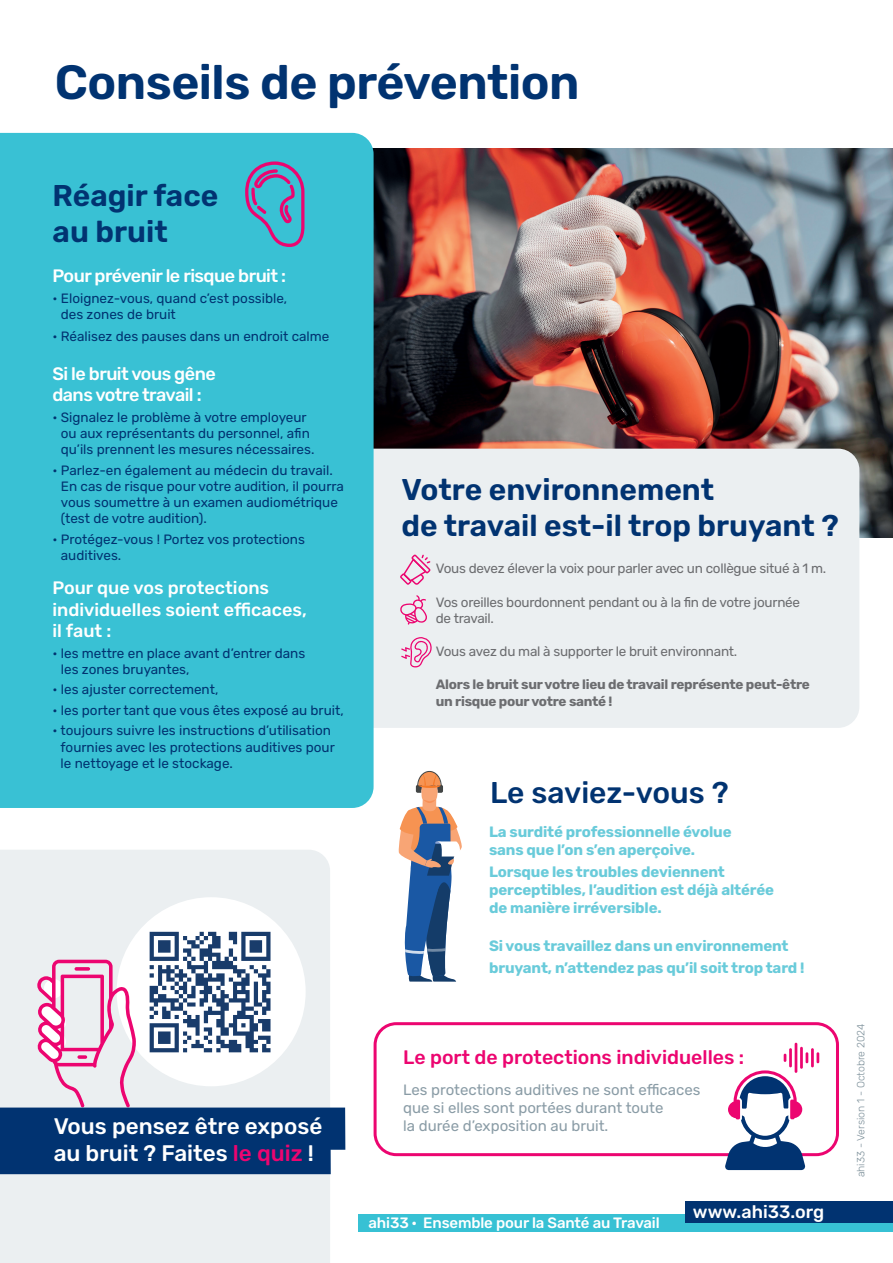
<style>
.page{position:relative;width:893px;height:1263px;background:#fff}
.page>*{position:absolute;margin:0;border:0;box-sizing:border-box;transform-origin:0 0}
.t1{font:600 48px "Rubik";letter-spacing:-.01em;color:#013371}
.t2{font:600 30px/36px "Rubik";color:#013371}
.t3{font:500 30px "Rubik";color:#013371}
.t4{font:500 22.5px/27px "Rubik";color:#fff}
.t5{font:500 19.5px "Rubik";color:#ec0570}
.t6{font:500 18px/21.6px "Rubik";letter-spacing:-.005em;color:#fff}
.t7{font:500 18px/21.6px "Rubik";letter-spacing:-.03em;color:#fff}
.t8{font:700 15px/18px "Rubik";letter-spacing:-.01em;color:#69cbda}
.t9{font:15px/18px "Rubik";color:#8a9ca6}
.t10{font:500 15px "Rubik";letter-spacing:-.01em;color:#fff}
.t11{font:13.5px/16.2px "Rubik";color:#013371}
.t12{font:13.5px/16.2px "Rubik";letter-spacing:-.02em;color:#6c6d70}
.t13{font:700 13.5px/16.2px "Rubik";letter-spacing:-.02em;color:#6c6d70}
.t14{font:300 10.5px "Rubik";color:#7d909a}
.s1{color:#ec0570}
</style>
<div class="page">
<img style="left:374px;top:148px;width:519px;height:389px">
<div style="left:344px;top:449px;width:515px;height:279px;background:#ebeff1;border-radius:21px"></div>
<div style="left:0;top:850px;width:330px;height:413px;background:#ebeff1"></div>
<div style="left:117px;top:897px;width:189px;height:189px;background:#fff;border-radius:50%"></div>
<svg style="left:398px;top:770px;width:64px;height:212px"></svg>
<div style="left:374px;top:1022px;width:465px;height:134px;border:3px solid #ec0570;border-radius:21px"></div>
<svg style="left:725px;top:1043px;width:94px;height:127px"></svg>
<div style="left:0;top:133px;width:374px;height:675px;background:#39c1d4"></div>
<svg style="left:245px;top:161px;width:59px;height:86px;background:#6492bb"></svg>
<svg style="left:37px;top:960px;width:99px;height:147px;background:#edc1d8"></svg>
<svg style="left:75px;top:967px;width:15px;height:4px"></svg>
<svg style="left:77px;top:1055px;width:10px;height:4px"></svg>
<div style="left:0;top:1107px;width:345px;height:43px;background:#013371"></div>
<div style="left:0;top:1132px;width:331px;height:42px;background:#013371"></div>
<div style="left:359px;top:1214px;width:534px;height:18px;background:#37c1d4"></div>
<div style="left:685px;top:1201px;width:208px;height:21px;background:#013371"></div>
<img style="left:149px;top:931px;width:122px;height:122px">
<svg style="left:400px;top:554px;width:31px;height:31px"></svg>
<svg style="left:400px;top:595px;width:27px;height:30px"></svg>
<svg style="left:401px;top:637px;width:31px;height:30px"></svg>
<h1 class="t1" style="left:55px;top:54px;width:526px">Conseils de prévention</h1>
<h2 class="t2" style="left:53px;top:178px;width:167px">Réagir face au bruit</h2>
<h3 class="t7" style="left:52px;top:266px;width:235px">Pour prévenir le risque bruit :</h3>
<p class="t11" style="left:61px;top:290px;width:228px;text-indent:-8px">• Eloignez-vous, quand c’est possible, des zones de bruit</p>
<p class="t11" style="left:52px;top:329px;width:279px">• Réalisez des pauses dans un endroit calme</p>
<h3 class="t7" style="left:52px;top:363px;width:165px">Si le bruit vous gêne dans votre travail :</h3>
<p class="t11" style="left:61px;top:409px;width:255px;text-indent:-8px">• Signalez le problème à votre employeur ou aux représentants du personnel, afin qu’ils prennent les mesures nécessaires.</p>
<p class="t11" style="left:61px;top:462px;width:285px;text-indent:-8px">• Parlez-en également au médecin du travail.<br>En cas de risque pour votre audition, il pourra vous soumettre à un examen audiométrique (test de votre audition).</p>
<p class="t11" style="left:61px;top:531px;width:246px;text-indent:-8px">• Protégez-vous ! Portez vos protections auditives.</p>
<h3 class="t6" style="left:52px;top:578px;width:256px">Pour que vos protections individuelles soient efficaces, il faut :</h3>
<p class="t11" style="left:61px;top:645px;width:246px;text-indent:-8px">• les mettre en place avant d’entrer dans les zones bruyantes,</p>
<p class="t11" style="left:52px;top:682px;width:167px">• les ajuster correctement,</p>
<p class="t11" style="left:52px;top:702px;width:293px">• les porter tant que vous êtes exposé au bruit,</p>
<p class="t11" style="left:61px;top:723px;width:276px;text-indent:-8px">• toujours suivre les instructions d’utilisation fournies avec les protections auditives pour le nettoyage et le stockage.</p>
<h3 class="t4" style="left:54px;top:1113px;width:270px">Vous pensez être exposé au bruit ? Faites <span class="s1">le quiz</span> !</h3>
<h2 class="t2" style="left:402px;top:472px;width:439px">Votre environnement<br>de travail est-il trop bruyant ?</h2>
<p class="t12" style="left:436px;top:561px;width:392px">Vous devez élever la voix pour parler avec un collègue situé à 1 m.</p>
<p class="t12" style="left:436px;top:594px;width:366px">Vos oreilles bourdonnent pendant ou à la fin de votre journée de travail.</p>
<p class="t12" style="left:436px;top:644px;width:303px">Vous avez du mal à supporter le bruit environnant.</p>
<p class="t13" style="left:436px;top:677px;width:375px">Alors le bruit sur votre lieu de travail représente peut-être un risque pour votre santé !</p>
<h2 class="t3" style="left:490px;top:775px;width:240px">Le saviez-vous ?</h2>
<p class="t8" style="left:489px;top:823px;width:244px">La surdité professionnelle évolue sans que l’on s’en aperçoive.</p>
<p class="t8" style="left:489px;top:863px;width:287px">Lorsque les troubles deviennent perceptibles, l’audition est déjà altérée de manière irréversible.</p>
<p class="t8" style="left:489px;top:935px;width:317px;line-height:22.2px">Si vous travaillez dans un environnement bruyant, n’attendez pas qu’il soit trop tard !</p>
<h3 class="t5" style="left:403px;top:1046px;width:343px">Le port de protections individuelles :</h3>
<p class="t9" style="left:403px;top:1081px;width:299px">Les protections auditives ne sont efficaces que si elles sont portées durant toute<br>la durée d’exposition au bruit.</p>
<p class="t10" style="left:369px;top:1214px;width:293px">ahi33 · Ensemble pour la Santé au Travail</p>
<h3 class="t6" style="left:693px;top:1201px;width:133px">www.ahi33.org</h3>
<p class="t14" style="left:855px;top:1177px;width:155px;rotate:-90deg">ahi33 - Version 1 - Octobre 2024</p>
</div>
